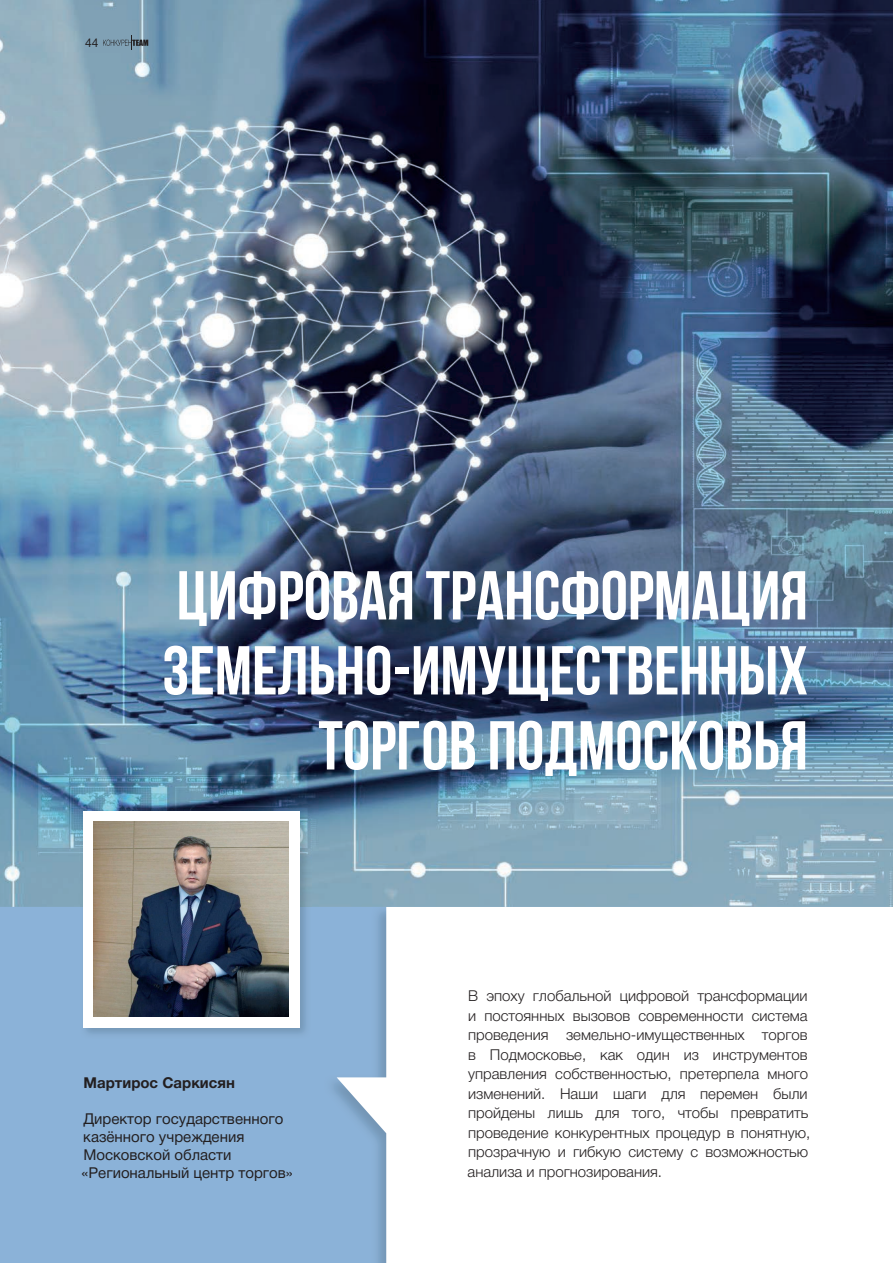
<style>
.page{position:relative;width:893px;height:1263px;background:#8bb2d8}
.page>*{position:absolute;margin:0;border:0;box-sizing:border-box;transform-origin:0 0}
.t1{font:700 69px/75px "Bebas Neue";color:#fff;text-align:right}
.t2{font:300 15px/19.5px "Helvetica Neue Cyr";color:#231f20}
.t3{font:15px/18px "Helvetica Neue Cyr";color:#231f20}
.t4{font:700 15px "Helvetica Neue Cyr";color:#231f20}
.t5{font:12px "Helvetica Neue Cyr";color:#231f20}
</style>
<div class="page">
<svg style="left:337px;top:907px;width:556px;height:356px;background:#f5f8fb"></svg>
<img style="left:0;top:0;width:893px;height:907px">
<img style="left:80px;top:808px;width:231px;height:226px">
<div style="left:83px;top:811px;width:216px;height:216px;background:#fff"></div>
<img style="left:93px;top:821px;width:196px;height:196px">
<svg style="left:103px;top:36px;width:45px;height:14px"></svg>
<p class="t5" style="left:85px;top:36px;width:15px">44</p>
<h1 class="t1" style="left:162px;top:557px;width:647px">ЦИФРОВАЯ ТРАНСФОРМАЦИЯ<br>ЗЕМЕЛЬНО-ИМУЩЕСТВЕННЫХ<br>ТОРГОВ ПОДМОСКОВЬЯ</h1>
<p class="t4" style="left:84px;top:1074px;width:153px">Мартирос Саркисян</p>
<p class="t3" style="left:82px;top:1110px;width:213px">Директор государственного казённого учреждения<br>Московской области «Региональный центр торгов»</p>
<p class="t2" style="left:468px;top:986px;width:344px">В эпоху глобальной цифровой трансформации и постоянных вызовов современности система проведения земельно-имущественных торгов в Подмосковье, как один из инструментов управления собственностью, претерпела много изменений. Наши шаги для перемен были пройдены лишь для того, чтобы превратить проведение конкурентных процедур в понятную, прозрачную и гибкую систему с возможностью анализа и прогнозирования.</p>
</div>
